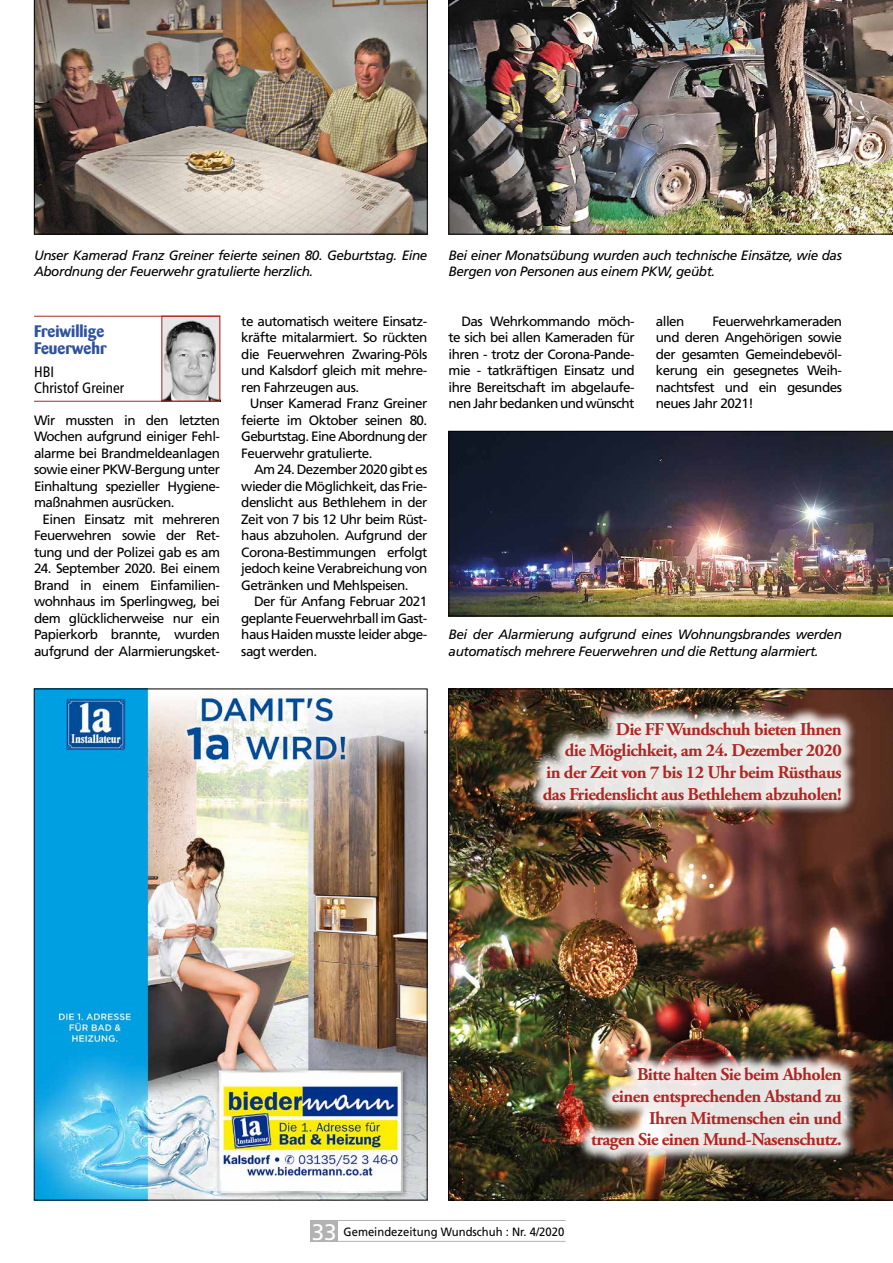
<style>
.page{position:relative;width:893px;height:1263px;background:#fff}
.page>*{position:absolute;margin:0;border:0;box-sizing:border-box;transform-origin:0 0}
.t1{font:700 18px/21.6px "Adobe Garamond Pro";letter-spacing:-.03em;color:#af2622;text-align:right}
.t2{font:700 16.5px/16.5px "Barmeno";color:#2f52a0}
.t3{font:condensed 15px/16.5px "Frutiger LT Std";color:#000}
.t4{font:13.5px/16.5px "Frutiger LT Std";letter-spacing:-.04em;color:#000;text-align:justify}
.t5{font:italic 13.5px/16.5px "Frutiger LT Std";letter-spacing:-.03em;color:#000}
.t6{font:12px "Frutiger LT Std";color:#000;scale:.94 1}
.s1{font-size:22.5px;color:#fff}
</style>
<div class="page">
<div style="left:310px;top:1220px;width:28px;height:22px;background:#b3b2b2"></div>
<hr style="left:310px;top:1220px;width:256px;height:1px;background:#b3b2b2">
<hr style="left:310px;top:1241px;width:256px;height:1px;background:#b3b2b2">
<img style="left:36px;top:691px;width:389px;height:507px">
<img style="left:163px;top:318px;width:55px;height:82px">
<div style="left:161px;top:316px;width:59px;height:86px;border:1px solid #af2622"></div>
<hr style="left:34px;top:316px;width:186px;height:1px;background:#af2622">
<hr style="left:34px;top:401px;width:186px;height:1px;background:#af2622">
<img style="left:34px;top:0;width:393px;height:234px">
<img style="left:449px;top:0;width:444px;height:234px">
<img style="left:449px;top:431px;width:444px;height:185px">
<img style="left:448px;top:689px;width:445px;height:511px">
<div style="left:528px;top:706px;width:330px;height:460px;background:#fff;opacity:.9"></div>
<p class="t5" style="left:34px;top:247px;width:395px">Unser Kamerad Franz Greiner feierte seinen 80. Geburtstag. Eine<br>Abordnung der Feuerwehr gratulierte herzlich.</p>
<p class="t5" style="left:449px;top:247px;width:395px">Bei einer Monatsübung wurden auch technische Einsätze, wie das<br>Bergen von Personen aus einem PKW, geübt.</p>
<p class="t2" style="left:34px;top:323px;width:74px">Freiwillige<br>Feuerwehr</p>
<p class="t3" style="left:34px;top:363px;width:91px">HBI<br>Christof Greiner</p>
<p class="t4" style="left:34px;top:412px;width:188px">Wir mussten in den letzten Wochen aufgrund einiger Fehl&shy;alarme bei Brandmeldeanlagen sowie einer PKW-Bergung unter Einhaltung spezieller Hygiene&shy;maßnahmen ausrücken.</p>
<p class="t4" style="left:34px;top:511px;width:188px;text-indent:9px">Einen Einsatz mit mehreren Feuerwehren sowie der Ret&shy;tung und der Polizei gab es am</p>
<p class="t4" style="left:34px;top:560px;width:188px">24. September 2020. Bei einem Brand in einem Einfamilien&shy;wohnhaus im Sperlingweg, bei dem glücklicherweise nur ein Papierkorb brannte, wurden aufgrund der Alarmierungsket-</p>
<p class="t4" style="left:241px;top:313px;width:188px">te automatisch weitere Einsatz&shy;kräfte mitalarmiert. So rückten die Feuerwehren Zwaring-Pöls und Kalsdorf gleich mit mehre&shy;ren Fahrzeugen aus.</p>
<p class="t4" style="left:241px;top:395px;width:188px;text-indent:9px">Unser Kamerad Franz Greiner feierte im Oktober seinen 80.<br>Geburtstag. Eine Abordnung der Feuerwehr gratulierte.</p>
<p class="t4" style="left:241px;top:461px;width:188px;text-indent:13px">Am 24. Dezember 2020 gibt es wieder die Möglichkeit, das Frie&shy;denslicht aus Bethlehem in der Zeit von 7 bis 12 Uhr beim Rüst&shy;haus abzuholen. Aufgrund der Corona-Bestimmungen erfolgt jedoch keine Verabreichung von Getränken und Mehlspeisen.</p>
<p class="t4" style="left:241px;top:593px;width:188px;text-indent:13px">Der für Anfang Februar 2021 geplante Feuerwehrball im Gast&shy;haus Haiden musste leider abge&shy;sagt werden.</p>
<p class="t4" style="left:449px;top:313px;width:188px;text-indent:13px">Das Wehrkommando möch&shy;te sich bei allen Kameraden für ihren - trotz der Corona-Pande&shy;mie - tatkräftigen Einsatz und ihre Bereitschaft im abgelaufe&shy;nen Jahr bedanken und wünscht</p>
<p class="t4" style="left:656px;top:313px;width:30px">allen</p>
<p class="t4" style="left:656px;top:313px;width:188px;text-indent:56px">Feuerwehrkameraden und deren Angehörigen sowie der gesamten Gemeindebevöl&shy;kerung ein gesegnetes Weih&shy;nachtsfest und ein gesundes neues Jahr 2021!</p>
<p class="t5" style="left:449px;top:626px;width:395px">Bei der Alarmierung aufgrund eines Wohnungsbrandes werden automatisch mehrere Feuerwehren und die Rettung alarmiert.</p>
<h1 class="t1" style="left:543px;top:719px;width:300px">Die FF Wundschuh bieten Ihnen<br>die Möglichkeit, am 24. Dezember 2020<br>in der Zeit von 7 bis 12 Uhr beim Rüsthaus das Friedenslicht aus Bethlehem abzuholen!</h1>
<h1 class="t1" style="left:591px;top:1064px;width:252px">Bitte halten Sie beim Abholen<br>einen entsprechenden Abstand zu<br>Ihren Mitmenschen ein und<br>tragen Sie einen Mund-Nasenschutz.</h1>
<p class="t6" style="left:312px;top:1224px;width:270px"><span class="s1">33</span> Gemeindezeitung Wundschuh : Nr. 4/2020</p>
</div>
